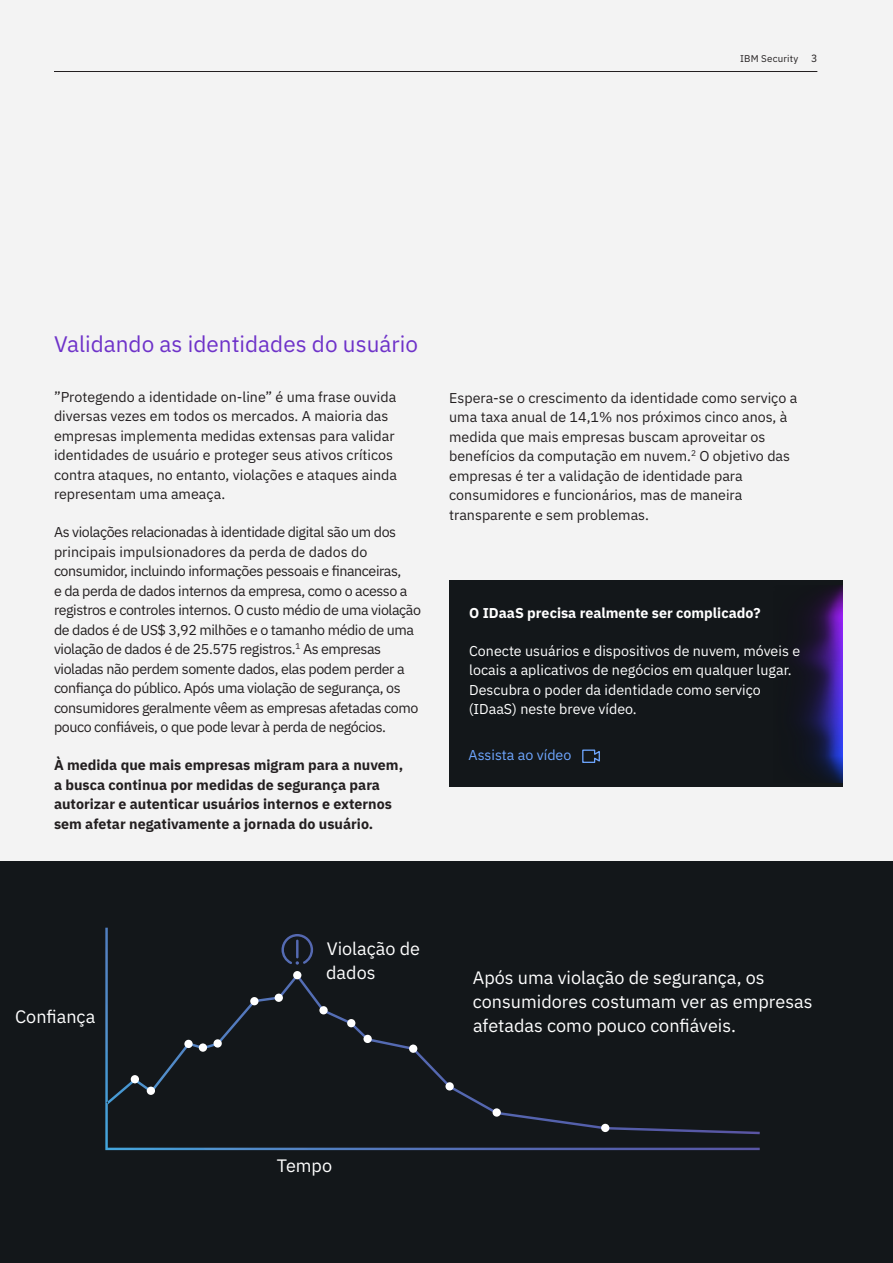
<style>
.page{position:relative;width:893px;height:1263px;background:#f3f3f3}
.page>*{position:absolute;margin:0;border:0;box-sizing:border-box;transform-origin:0 0}
.Subhead{font:22.5px "IBM Plex Sans";color:#6e32c9}
.Image{font:18px/24px "IBM Plex Sans";color:#fff}
.Body{font:14.25px/19.5px "IBM Plex Sans";letter-spacing:-.005em;color:#231f20}
.Body-2{font:14.25px/19.5px "IBM Plex Sans";letter-spacing:-.03em;color:#231f20}
.Body-3{font:700 14.25px/19.5px "IBM Plex Sans";color:#231f20}
.Boxbodywhite{font:14.25px/19.5px "IBM Plex Sans";color:#fff}
.Boxheadwhite{font:700 14.25px "IBM Plex Sans";color:#fff}
.Video{font:14.25px "IBM Plex Sans";color:#6ea6ff}
.t1{font:9.75px "IBM Plex Sans";letter-spacing:.02em;color:#231f20}
.s1{font-size:10.5px}
</style>
<div class="page">
<hr style="left:54px;top:71px;width:763px;height:1px;background:#231f20">
<div style="left:449px;top:580px;width:393px;height:206px;background:#13171a"></div>
<svg style="left:582px;top:749px;width:18px;height:14px"></svg>
<div style="left:0;top:861px;width:893px;height:402px;background:#13171a"></div>
<svg style="left:105px;top:928px;width:655px;height:222px"></svg>
<div style="left:131px;top:1075px;width:8px;height:8px;background:#fff;border-radius:50%"></div>
<div style="left:147px;top:1086px;width:8px;height:9px;background:#fff;border-radius:50%"></div>
<div style="left:184px;top:1040px;width:9px;height:8px;background:#fff;border-radius:50%"></div>
<div style="left:199px;top:1043px;width:8px;height:9px;background:#fff;border-radius:50%"></div>
<div style="left:213px;top:1039px;width:9px;height:8px;background:#fff;border-radius:50%"></div>
<div style="left:250px;top:997px;width:8px;height:8px;background:#fff;border-radius:50%"></div>
<div style="left:275px;top:993px;width:8px;height:9px;background:#fff;border-radius:50%"></div>
<div style="left:293px;top:971px;width:8px;height:8px;background:#fff;border-radius:50%"></div>
<div style="left:319px;top:1006px;width:9px;height:8px;background:#fff;border-radius:50%"></div>
<div style="left:347px;top:1019px;width:8px;height:8px;background:#fff;border-radius:50%"></div>
<div style="left:363px;top:1035px;width:9px;height:8px;background:#fff;border-radius:50%"></div>
<div style="left:409px;top:1044px;width:8px;height:9px;background:#fff;border-radius:50%"></div>
<div style="left:445px;top:1082px;width:9px;height:8px;background:#fff;border-radius:50%"></div>
<div style="left:493px;top:1108px;width:8px;height:9px;background:#fff;border-radius:50%"></div>
<div style="left:601px;top:1124px;width:8px;height:8px;background:#fff;border-radius:50%"></div>
<img style="left:798px;top:585px;width:44px;height:198px">
<p class="t1" style="left:740px;top:51px;width:79px">IBM Security <span class="s1">3</span></p>
<p class="Subhead" style="left:54px;top:327px;width:365px">Validando as identidades do usuário</p>
<p class="Body" style="left:54px;top:386px;width:345px">”Protegendo a identidade on-line” é uma frase ouvida diversas vezes em todos os mercados. A maioria das empresas implementa medidas extensas para validar identidades de usuário e proteger seus ativos críticos contra ataques, no entanto, violações e ataques ainda representam uma ameaça.</p>
<p class="Body-2" style="left:54px;top:521px;width:369px">As violações relacionadas à identidade digital são um dos principais impulsionadores da perda de dados do consumidor, incluindo informações pessoais e financeiras,<br>e da perda de dados internos da empresa, como o acesso a registros e controles internos. O custo médio de uma violação de dados é de US$ 3,92 milhões e o tamanho médio de uma violação de dados é de 25.575 registros.<sup>1</sup> As empresas violadas não perdem somente dados, elas podem perder a confiança do público. Após uma violação de segurança, os consumidores geralmente vêem as empresas afetadas como pouco confiáveis, o que pode levar à perda de negócios.</p>
<p class="Body-3" style="left:54px;top:754px;width:351px">À medida que mais empresas migram para a nuvem, a busca continua por medidas de segurança para autorizar e autenticar usuários internos e externos sem afetar negativamente a jornada do usuário.</p>
<p class="Body" style="left:449px;top:386px;width:350px">Espera-se o crescimento da identidade como serviço a uma taxa anual de 14,1% nos próximos cinco anos, à medida que mais empresas buscam aproveitar os benefícios da computação em nuvem.<sup>2</sup> O objetivo das empresas é ter a validação de identidade para consumidores e funcionários, mas de maneira transparente e sem problemas.</p>
<p class="Boxheadwhite" style="left:469px;top:601px;width:293px">O IDaaS precisa realmente ser complicado?</p>
<p class="Boxbodywhite" style="left:469px;top:640px;width:333px">Conecte usuários e dispositivos de nuvem, móveis e locais a aplicativos de negócios em qualquer lugar.<br>Descubra o poder da identidade como serviço (IDaaS) neste breve vídeo.</p>
<p class="Video" style="left:468px;top:744px;width:104px">Assista ao vídeo</p>
<p class="Image" style="left:15px;top:1003px;width:82px">Confiança</p>
<p class="Image" style="left:326px;top:935px;width:95px">Violação de dados</p>
<p class="Image" style="left:473px;top:964px;width:341px">Após uma violação de segurança, os consumidores costumam ver as empresas afetadas como pouco confiáveis.</p>
<p class="Image" style="left:277px;top:1152px;width:57px">Tempo</p>
</div>
